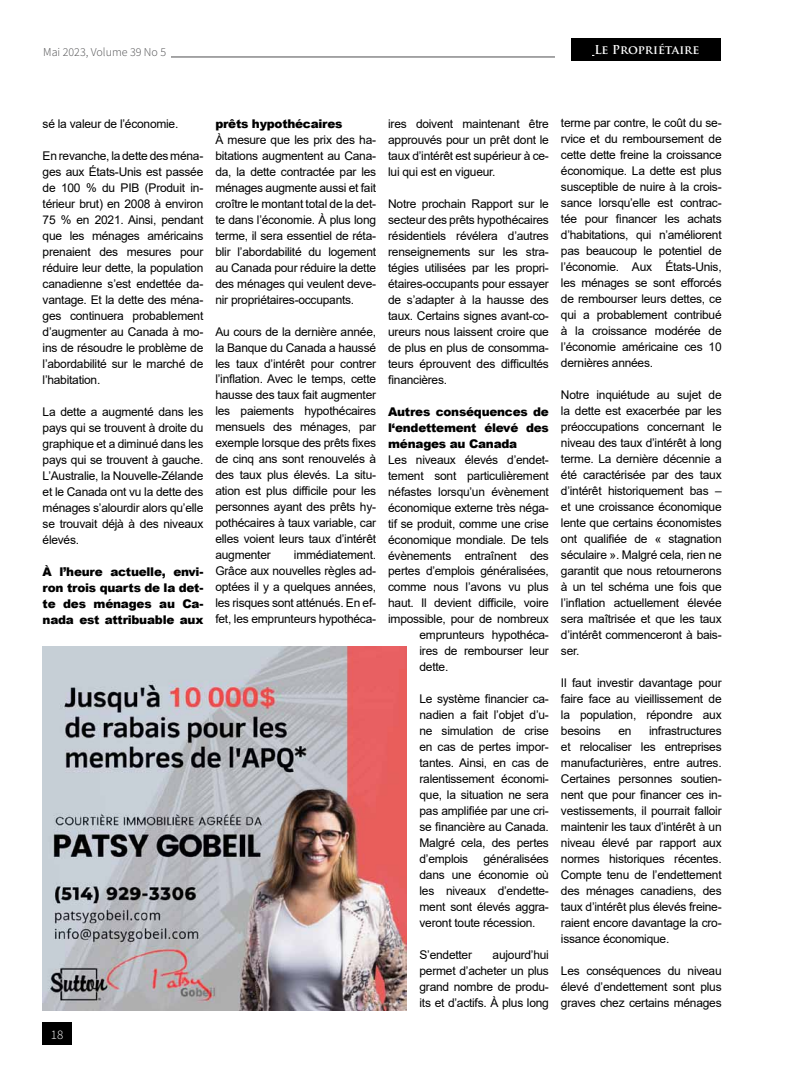
<style>
.page{position:relative;width:792px;height:1080px;background:#fff}
.page>*{position:absolute;margin:0;border:0;box-sizing:border-box;transform-origin:0 0}
.t1{font:300 13px "Source Sans Pro";color:#fff}
.t2{font:12px/16px "Arial";letter-spacing:-.02em;color:#000;text-align:justify}
.t3{font:900 12px/16px "Arial";letter-spacing:-.02em;color:#000;text-align:justify}
.t4{font:300 12px "Source Sans Pro";color:#4d4d4f}
.t5{font:700 12px "Trajan Pro";color:#fff}
</style>
<div class="page">
<img style="left:42px;top:646px;width:365px;height:365px">
<hr style="left:171px;top:57px;width:384px;height:1px;background:#4d4d4f">
<div style="left:42px;top:1023px;width:30px;height:22px;background:#000"></div>
<div style="left:571px;top:39px;width:150px;height:22px;background:#000"></div>
<p class="t4" style="left:43px;top:44px;width:124px">Mai 2023, Volume 39 No 5</p>
<p class="t5" style="left:594px;top:42px;width:107px">Le Propriétaire</p>
<p class="t2" style="left:43px;top:116px;width:137px">sé la valeur de l’économie.</p>
<p class="t2" style="left:43px;top:148px;width:162px">En revanche, la dette des ména&shy;ges aux États-Unis est passée de 100 % du PIB (Produit in&shy;térieur brut) en 2008 à environ 75 % en 2021. Ainsi, pendant que les ménages américains prenaient des mesures pour réduire leur dette, la population canadienne s’est endettée da&shy;vantage. Et la dette des ména&shy;ges continuera probablement d’augmenter au Canada à mo&shy;ins de résoudre le problème de l’abordabilité sur le marché de l’habitation.</p>
<p class="t2" style="left:43px;top:403px;width:162px">La dette a augmenté dans les pays qui se trouvent à droite du graphique et a diminué dans les pays qui se trouvent à gauche.<br>L’Australie, la Nouvelle-Zélande et le Canada ont vu la dette des ménages s’alourdir alors qu’elle se trouvait déjà à des niveaux élevés.</p>
<p class="t3" style="left:43px;top:563px;width:162px">À l’heure actuelle, envi&shy;ron trois quarts de la det&shy;te des ménages au Ca&shy;nada est attribuable aux</p>
<p class="t1" style="left:51px;top:1027px;width:14px">18</p>
<p class="t3" style="left:215px;top:115px;width:129px">prêts hypothécaires</p>
<p class="t2" style="left:215px;top:131px;width:162px">À mesure que les prix des ha&shy;bitations augmentent au Cana&shy;da, la dette contractée par les ménages augmente aussi et fait croître le montant total de la det&shy;te dans l’économie. À plus long terme, il sera essentiel de réta&shy;blir l’abordabilité du logement au Canada pour réduire la dette des ménages qui veulent deve&shy;nir propriétaires-occupants.</p>
<p class="t2" style="left:215px;top:323px;width:162px">Au cours de la dernière année, la Banque du Canada a haussé les taux d’intérêt pour contrer l’inflation. Avec le temps, cette hausse des taux fait augmenter les paiements hypothécaires mensuels des ménages, par exemple lorsque des prêts fixes de cinq ans sont renouvelés à des taux plus élevés. La situ&shy;ation est plus difficile pour les personnes ayant des prêts hy&shy;pothécaires à taux variable, car elles voient leurs taux d’intérêt augmenter</p>
<p class="t2" style="left:215px;top:547px;width:162px;text-indent:79px">immédiatement.<br>Grâce aux nouvelles règles ad&shy;optées il y a quelques années, les risques sont atténués. En ef&shy;fet, les emprunteurs hypothéca-</p>
<p class="t2" style="left:388px;top:115px;width:162px">ires doivent maintenant être approuvés pour un prêt dont le taux d’intérêt est supérieur à ce&shy;lui qui est en vigueur.</p>
<p class="t2" style="left:388px;top:195px;width:162px">Notre prochain Rapport sur le secteur des prêts hypothécaires résidentiels révélera d’autres renseignements sur les stra&shy;tégies utilisées par les propri&shy;étaires-occupants pour essayer de s’adapter à la hausse des taux. Certains signes avant-co&shy;ureurs nous laissent croire que de plus en plus de consomma&shy;teurs éprouvent des difficultés financières.</p>
<p class="t3" style="left:388px;top:403px;width:162px">Autres conséquences de l‘endettement élevé des ménages au Canada</p>
<p class="t2" style="left:388px;top:451px;width:162px">Les niveaux élevés d’endet-</p>
<p class="t2" style="left:388px;top:467px;width:162px">tement sont particulièrement</p>
<p class="t2" style="left:388px;top:483px;width:162px">néfastes lorsqu’un évènement</p>
<p class="t2" style="left:388px;top:499px;width:162px">économique externe très néga-</p>
<p class="t2" style="left:388px;top:515px;width:162px">tif se produit, comme une crise</p>
<p class="t2" style="left:388px;top:531px;width:162px">économique mondiale. De tels</p>
<p class="t2" style="left:388px;top:547px;width:162px">évènements entraînent des</p>
<p class="t2" style="left:388px;top:563px;width:162px">pertes d’emplois généralisées,</p>
<p class="t2" style="left:388px;top:579px;width:162px">comme nous l’avons vu plus</p>
<p class="t2" style="left:388px;top:595px;width:162px">haut. Il devient difficile, voire</p>
<p class="t2" style="left:388px;top:611px;width:162px">impossible, pour de nombreux</p>
<p class="t2" style="left:420px;top:627px;width:131px">emprunteurs hypothéca-</p>
<p class="t2" style="left:420px;top:643px;width:131px">ires de rembourser leur</p>
<p class="t2" style="left:420px;top:659px;width:30px">dette.</p>
<p class="t2" style="left:420px;top:691px;width:131px">Le système financier ca&shy;nadien a fait l’objet d’u&shy;ne simulation de crise en cas de pertes impor&shy;tantes. Ainsi, en cas de ralentissement économi&shy;que, la situation ne sera pas amplifiée par une cri&shy;se financière au Canada.<br>Malgré cela, des pertes d’emplois</p>
<p class="t2" style="left:420px;top:851px;width:131px;text-indent:64px">généralisées dans une économie où les niveaux d’endette&shy;ment sont élevés aggra&shy;veront toute récession.</p>
<p class="t2" style="left:420px;top:947px;width:54px">S’endetter</p>
<p class="t2" style="left:420px;top:947px;width:131px;text-indent:73px">aujourd’hui permet d’acheter un plus grand nombre de produ&shy;its et d’actifs. À plus long</p>
<p class="t2" style="left:561px;top:115px;width:162px">terme par contre, le coût du se&shy;rvice et du remboursement de cette dette freine la croissance économique. La dette est plus susceptible de nuire à la crois&shy;sance lorsqu’elle est contrac&shy;tée pour financer les achats d’habitations, qui n’améliorent pas beaucoup le potentiel de l’économie. Aux États-Unis, les ménages se sont efforcés de rembourser leurs dettes, ce qui a probablement contribué à la croissance modérée de l’économie américaine ces 10 dernières années.</p>
<p class="t2" style="left:561px;top:387px;width:162px">Notre inquiétude au sujet de la dette est exacerbée par les préoccupations concernant le niveau des taux d’intérêt à long terme. La dernière décennie a été caractérisée par des taux d’intérêt historiquement bas – et une croissance économique lente que certains économistes ont qualifiée de « stagnation séculaire ». Malgré cela, rien ne garantit que nous retournerons à un tel schéma une fois que l’inflation actuellement élevée sera maîtrisée et que les taux d’intérêt commenceront à bais&shy;ser.</p>
<p class="t2" style="left:561px;top:675px;width:162px">Il faut investir davantage pour faire face au vieillissement de la population, répondre aux besoins</p>
<p class="t2" style="left:561px;top:723px;width:162px;text-indent:88px">infrastructures et relocaliser les entreprises manufacturières, entre autres.<br>Certaines personnes soutien&shy;nent que pour financer ces in&shy;vestissements, il pourrait falloir maintenir les taux d’intérêt à un niveau élevé par rapport aux normes historiques récentes.<br>Compte tenu de l’endettement des ménages canadiens, des taux d’intérêt plus élevés freine&shy;raient encore davantage la cro&shy;issance économique.</p>
<p class="t2" style="left:561px;top:963px;width:162px">Les conséquences du niveau élevé d’endettement sont plus graves chez certains ménages</p>
<p class="t2" style="left:618px;top:723px;width:15px">en</p>
</div>
